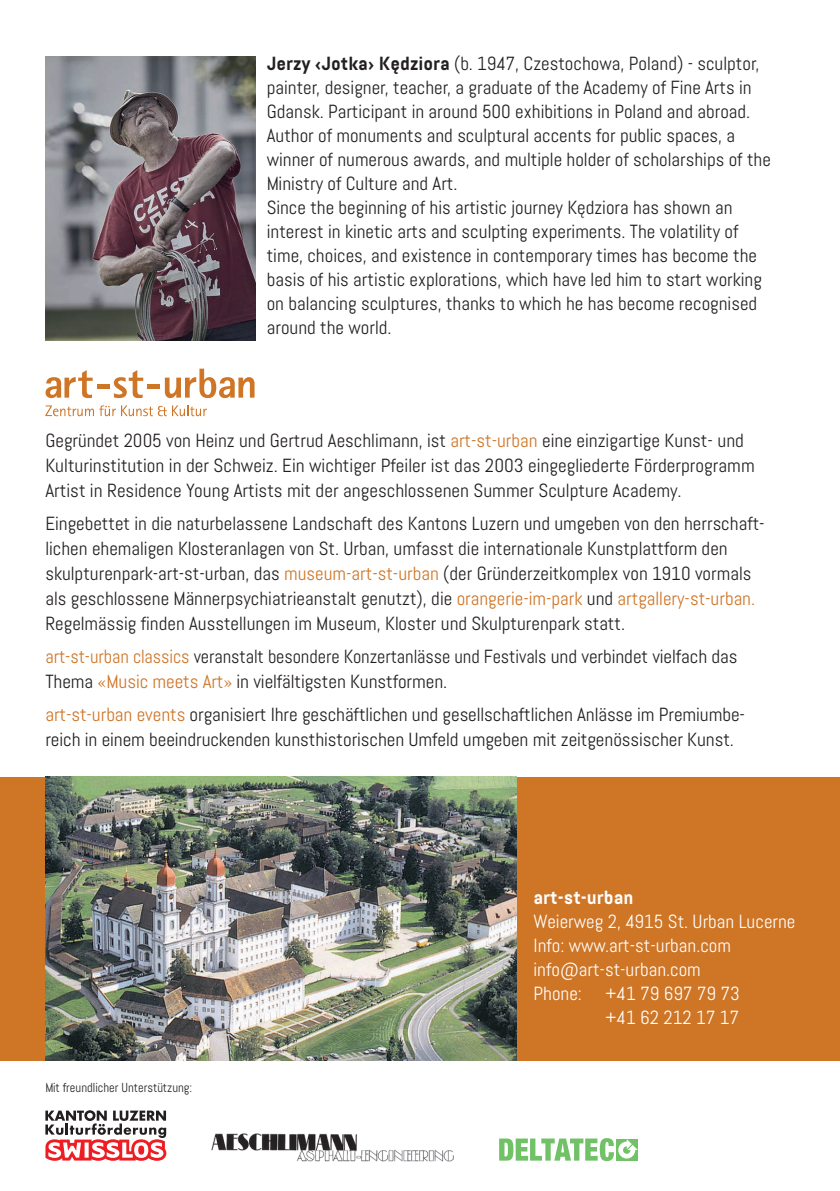
<style>
.page{position:relative;width:840px;height:1191px;background:#fff}
.page>*{position:absolute;margin:0;border:0;box-sizing:border-box;transform-origin:0 0}
.t1{font:19px/24px "Abel Pro";color:#231f20}
.t2{font:19px/25px "Abel Pro";color:#231f20;scale:.96 1}
.t3{font:19px "Abel Pro";color:#fff}
.t4{font:700 19px "Abel Pro";color:#fff}
.t5{font:13px "Abel Pro";color:#231f20;scale:.95 1}
.s1{font-weight:700}
.s2{color:#ce7526}
</style>
<div class="page">
<svg style="left:45px;top:1110px;width:121px;height:50px"></svg>
<img style="left:211px;top:1133px;width:243px;height:29px">
<div style="left:616px;top:1138px;width:22px;height:22px;background:#71c167"></div>
<svg style="left:499px;top:1138px;width:138px;height:23px"></svg>
<div style="left:0;top:777px;width:839px;height:283px;background:#ce7526"></div>
<img style="left:45px;top:777px;width:471px;height:283px">
<svg style="left:45px;top:405px;width:162px;height:11px"></svg>
<svg style="left:45px;top:370px;width:48px;height:28px"></svg>
<div style="left:97px;top:384px;width:12px;height:5px;background:#ce7526"></div>
<svg style="left:114px;top:370px;width:29px;height:28px"></svg>
<div style="left:147px;top:384px;width:13px;height:5px;background:#ce7526"></div>
<svg style="left:165px;top:369px;width:89px;height:29px"></svg>
<img style="left:45px;top:57px;width:210px;height:283px">
<p class="t1" style="left:266px;top:51px;width:505px"><span class="s1">Jerzy ‹Jotka› Kędziora</span> (b. 1947, Czestochowa, Poland) - sculptor, painter, designer, teacher, a graduate of the Academy of Fine Arts in Gdansk. Participant in around 500 exhibitions in Poland and abroad.<br>Author of monuments and sculptural accents for public spaces, a winner of numerous awards, and multiple holder of scholarships of the Ministry of Culture and Art.<br>Since the beginning of his artistic journey Kędziora has shown an interest in kinetic arts and sculpting experiments. The volatility of time, choices, and existence in contemporary times has become the basis of his artistic explorations, which have led him to start working on balancing sculptures, thanks to which he has become recognised around the world.</p>
<p class="t1" style="left:45px;top:428px;width:710px;line-height:25px">Gegründet 2005 von Heinz und Gertrud Aeschlimann, ist <span class="s2">art-st-urban</span> eine einzigartige Kunst- und<br>Kulturinstitution in der Schweiz. Ein wichtiger Pfeiler ist das 2003 eingegliederte Förderprogramm<br>Artist in Residence Young Artists mit der angeschlossenen Summer Sculpture Academy.</p>
<p class="t1" style="left:45px;top:511px;width:720px;line-height:25px">Eingebettet in die naturbelassene Landschaft des Kantons Luzern und umgeben von den herrschaft&shy;lichen ehemaligen Klosteranlagen von St. Urban, umfasst die internationale Kunstplattform den skulpturenpark-art-st-urban, das <span class="s2">museum-art-st-urban</span> (der Gründerzeitkomplex von 1910 vormals als geschlossene Männerpsychiatrieanstalt genutzt), die <span class="s2">orangerie-im-park</span> und <span class="s2">artgallery-st-urban.<br></span>Regelmässig finden Ausstellungen im Museum, Kloster und Skulpturenpark statt.</p>
<p class="t2" style="left:45px;top:644px;width:722px"><span class="s2">art-st-urban classics</span> veranstalt besondere Konzertanlässe und Festivals und verbindet vielfach das<br>Thema <span class="s2">«Music meets Art»</span> in vielfältigsten Kunstformen.</p>
<p class="t1" style="left:45px;top:702px;width:700px;line-height:25px"><span class="s2">art-st-urban events</span> organisiert Ihre geschäftlichen und gesellschaftlichen Anlässe im Premiumbe&shy;reich in einem beeindruckenden kunsthistorischen Umfeld umgeben mit zeitgenössischer Kunst.</p>
<p class="t5" style="left:45px;top:1079px;width:156px">Mit freundlicher Unterstützung:</p>
<p class="t4" style="left:533px;top:884px;width:101px">art-st-urban</p>
<p class="t3" style="left:533px;top:909px;width:263px">Weierweg 2, 4915 St. Urban Lucerne</p>
<p class="t3" style="left:533px;top:933px;width:199px">Info: www.art-st-urban.com</p>
<p class="t3" style="left:533px;top:957px;width:169px">info@art-st-urban.com</p>
<p class="t3" style="left:533px;top:981px;width:208px">Phone: +41 79 697 79 73</p>
<p class="t3" style="left:605px;top:1005px;width:135px">+41 62 212 17 17</p>
</div>
